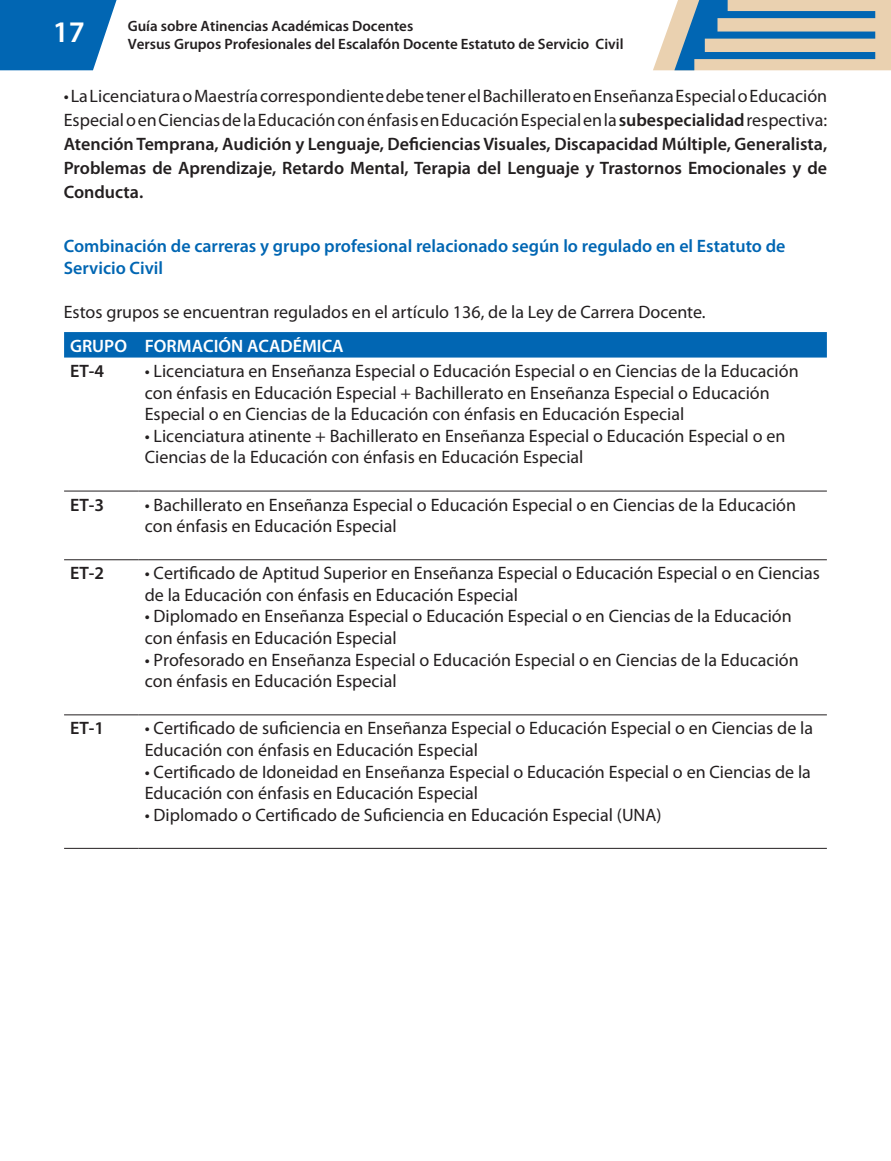
<style>
.page{position:relative;width:891px;height:1161px;background:#fff}
.page>*{position:absolute;margin:0;border:0;box-sizing:border-box;transform-origin:0 0}
.t1{font:600 30px "Myriad Pro";color:#fff}
.t2{font:18px/21.6px "Myriad Pro";color:#231f20}
.t3{font:600 18px/24px "Myriad Pro";color:#231f20;text-align:justify}
.t4{font:600 18px/21.6px "Myriad Pro";color:#0166b3}
.t5{font:600 18px "Myriad Pro";color:#fff}
.t6{font:600 15px "Myriad Pro";color:#231f20}
.s1{font-weight:400}
</style>
<div class="page">
<svg style="left:0;top:0;width:117px;height:70px;background:#1b75ba"></svg>
<svg style="left:653px;top:0;width:238px;height:70px;background:#a2b2b5"></svg>
<svg style="left:64px;top:332px;width:763px;height:26px;background:#0568b4"></svg>
<hr style="left:64px;top:491px;width:75px;height:1px;background:#231f20">
<hr style="left:139px;top:491px;width:688px;height:1px;background:#231f20">
<hr style="left:64px;top:559px;width:75px;height:1px;background:#231f20">
<hr style="left:139px;top:559px;width:688px;height:1px;background:#231f20">
<hr style="left:64px;top:714px;width:75px;height:1px;background:#231f20">
<hr style="left:139px;top:714px;width:688px;height:1px;background:#231f20">
<hr style="left:64px;top:848px;width:75px;height:1px;background:#231f20">
<hr style="left:139px;top:848px;width:688px;height:1px;background:#231f20">
<p class="t6" style="left:128px;top:16px;width:287px">Guía sobre Atinencias Académicas Docentes</p>
<h1 class="t1" style="left:53px;top:13px;width:34px">17</h1>
<p class="t6" style="left:128px;top:34px;width:497px">Versus Grupos Profesionales del Escalafón Docente Estatuto de Servicio Civil</p>
<p class="t3" style="left:64px;top:84px;width:765px"><span class="s1">• La Licenciatura o Maestría correspondiente debe tener el Bachillerato en Enseñanza Especial o Educación Especial o en Ciencias de la Educación con énfasis en Educación Especial en la</span> subespecialidad <span class="s1">respectiva:<br></span>Atención Temprana, Audición y Lenguaje, Deficiencias Visuales, Discapacidad Múltiple, Generalista, Problemas de Aprendizaje, Retardo Mental, Terapia del Lenguaje y Trastornos Emocionales y de Conducta.</p>
<p class="t4" style="left:64px;top:235px;width:723px">Combinación de carreras y grupo profesional relacionado según lo regulado en el Estatuto de<br>Servicio Civil</p>
<p class="t2" style="left:64px;top:301px;width:643px">Estos grupos se encuentran regulados en el artículo 136, de la Ley de Carrera Docente.</p>
<p class="t5" style="left:70px;top:334px;width:275px">GRUPO FORMACIÓN ACADÉMICA</p>
<p class="t3" style="left:70px;top:359px;width:36px">ET-4</p>
<p class="t2" style="left:145px;top:360px;width:656px">• Licenciatura en Enseñanza Especial o Educación Especial o en Ciencias de la Educación con énfasis en Educación Especial + Bachillerato en Enseñanza Especial o Educación<br>Especial o en Ciencias de la Educación con énfasis en Educación Especial</p>
<p class="t2" style="left:145px;top:425px;width:642px">• Licenciatura atinente + Bachillerato en Enseñanza Especial o Educación Especial o en<br>Ciencias de la Educación con énfasis en Educación Especial</p>
<p class="t3" style="left:70px;top:492px;width:36px">ET-3</p>
<p class="t2" style="left:145px;top:493px;width:653px">• Bachillerato en Enseñanza Especial o Educación Especial o en Ciencias de la Educación con énfasis en Educación Especial</p>
<p class="t3" style="left:70px;top:561px;width:36px">ET-2</p>
<p class="t2" style="left:145px;top:562px;width:677px">• Certificado de Aptitud Superior en Enseñanza Especial o Educación Especial o en Ciencias de la Educación con énfasis en Educación Especial</p>
<p class="t2" style="left:145px;top:605px;width:649px">• Diplomado en Enseñanza Especial o Educación Especial o en Ciencias de la Educación con énfasis en Educación Especial</p>
<p class="t2" style="left:145px;top:649px;width:656px">• Profesorado en Enseñanza Especial o Educación Especial o en Ciencias de la Educación con énfasis en Educación Especial</p>
<p class="t3" style="left:70px;top:716px;width:36px">ET-1</p>
<p class="t2" style="left:145px;top:717px;width:670px">• Certificado de suficiencia en Enseñanza Especial o Educación Especial o en Ciencias de la<br>Educación con énfasis en Educación Especial</p>
<p class="t2" style="left:145px;top:760px;width:668px">• Certificado de Idoneidad en Enseñanza Especial o Educación Especial o en Ciencias de la<br>Educación con énfasis en Educación Especial</p>
<p class="t2" style="left:145px;top:804px;width:518px">• Diplomado o Certificado de Suficiencia en Educación Especial (UNA)</p>
</div>
